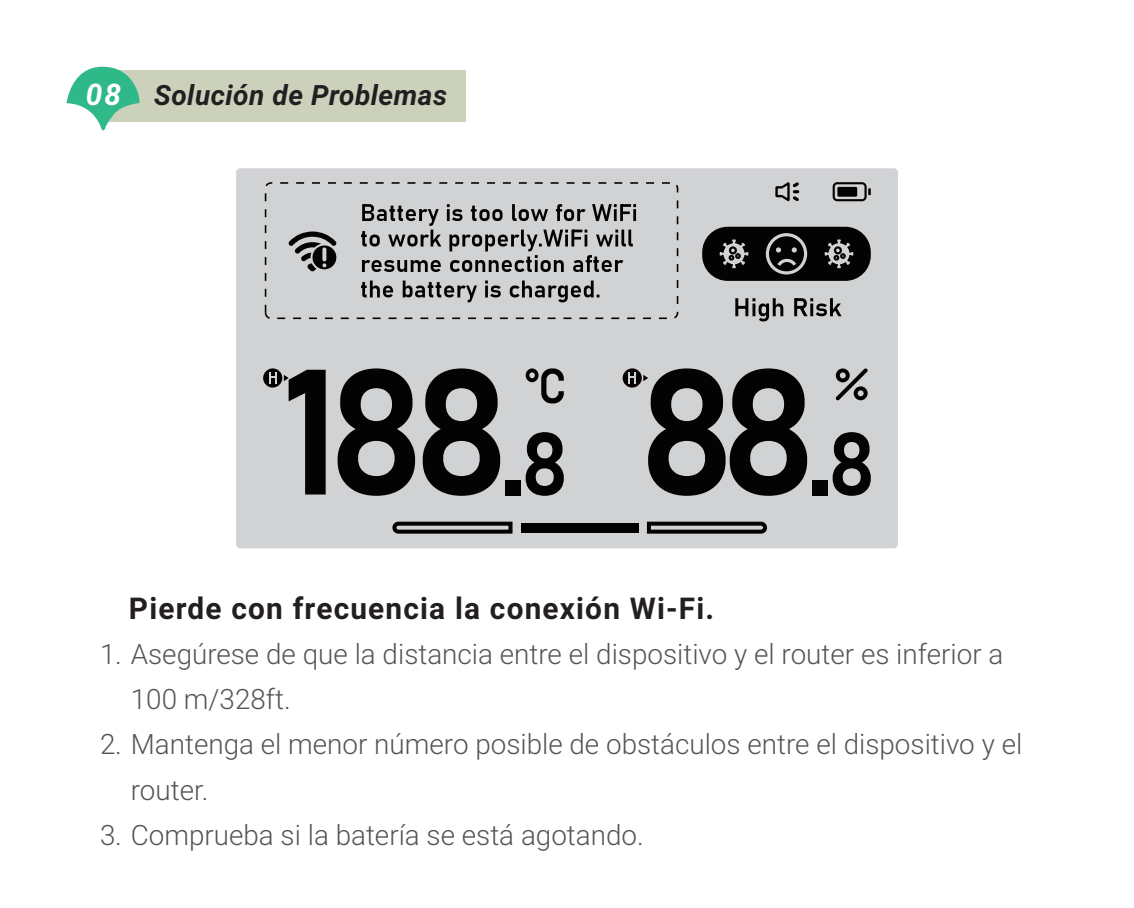
<style>
.page{position:relative;width:1134px;height:908px;background:#fff}
.page>*{position:absolute;margin:0;border:0;box-sizing:border-box;transform-origin:0 0}
.t1{font:700 30px "Roboto";letter-spacing:.04em;color:#231f20}
.t2{font:300 28px/45.2px "Roboto";color:#54555a}
.t3{font:italic 700 28px "Roboto";letter-spacing:.02em;color:#231f20}
.s1{font-size:29.6px;color:#fff}
</style>
<div class="page">
<div style="left:236px;top:168px;width:662px;height:380px;background:#d1d2d4;border-radius:4px"></div>
<svg style="left:526px;top:432px;width:38px;height:63px"></svg>
<svg style="left:833px;top:432px;width:38px;height:63px"></svg>
<svg style="left:836px;top:368px;width:32px;height:32px"></svg>
<div style="left:505px;top:479px;width:16px;height:16px;background:#030303"></div>
<div style="left:812px;top:479px;width:16px;height:16px;background:#030303"></div>
<svg style="left:526px;top:368px;width:38px;height:35px"></svg>
<div style="left:263px;top:368px;width:19px;height:19px;background:#030303;border-radius:50%"></div>
<svg style="left:269px;top:372px;width:8px;height:11px"></svg>
<svg style="left:284px;top:368px;width:216px;height:127px"></svg>
<div style="left:623px;top:368px;width:19px;height:19px;background:#030303;border-radius:50%"></div>
<svg style="left:628px;top:372px;width:8px;height:11px"></svg>
<svg style="left:643px;top:368px;width:164px;height:127px"></svg>
<div style="left:521px;top:522px;width:117px;height:10px;background:#030303"></div>
<svg style="left:392px;top:521px;width:121px;height:13px"></svg>
<svg style="left:646px;top:521px;width:121px;height:13px"></svg>
<div style="left:702px;top:227px;width:169px;height:54px;background:#030303;border-radius:25px"></div>
<svg style="left:766px;top:233px;width:41px;height:41px"></svg>
<svg style="left:825px;top:239px;width:28px;height:29px"></svg>
<svg style="left:720px;top:239px;width:28px;height:29px"></svg>
<svg style="left:735px;top:298px;width:106px;height:23px"></svg>
<svg style="left:265px;top:182px;width:413px;height:137px"></svg>
<svg style="left:289px;top:231px;width:47px;height:40px"></svg>
<svg style="left:833px;top:182px;width:38px;height:19px"></svg>
<div style="left:837px;top:187px;width:20px;height:9px;background:#030303"></div>
<svg style="left:775px;top:182px;width:24px;height:19px"></svg>
<svg style="left:361px;top:204px;width:275px;height:98px"></svg>
<div style="left:101px;top:70px;width:365px;height:52px;background:#ccd1bc"></div>
<svg style="left:67px;top:67px;width:73px;height:64px"></svg>
<p class="t3" style="left:86px;top:75px;width:363px"><span class="s1">08</span> Solución de Problemas</p>
<p class="t1" style="left:129px;top:587px;width:587px">Pierde con frecuencia la conexión Wi-Fi.</p>
<p class="t2" style="left:131px;top:630px;width:874px;text-indent:-31px">1. Asegúrese de que la distancia entre el dispositivo y el router es inferior a<br>100 m/328ft.</p>
<p class="t2" style="left:131px;top:720px;width:893px;text-indent:-31px">2. Mantenga el menor número posible de obstáculos entre el dispositivo y el router.</p>
<p class="t2" style="left:100px;top:810px;width:545px">3. Comprueba si la batería se está agotando.</p>
</div>
